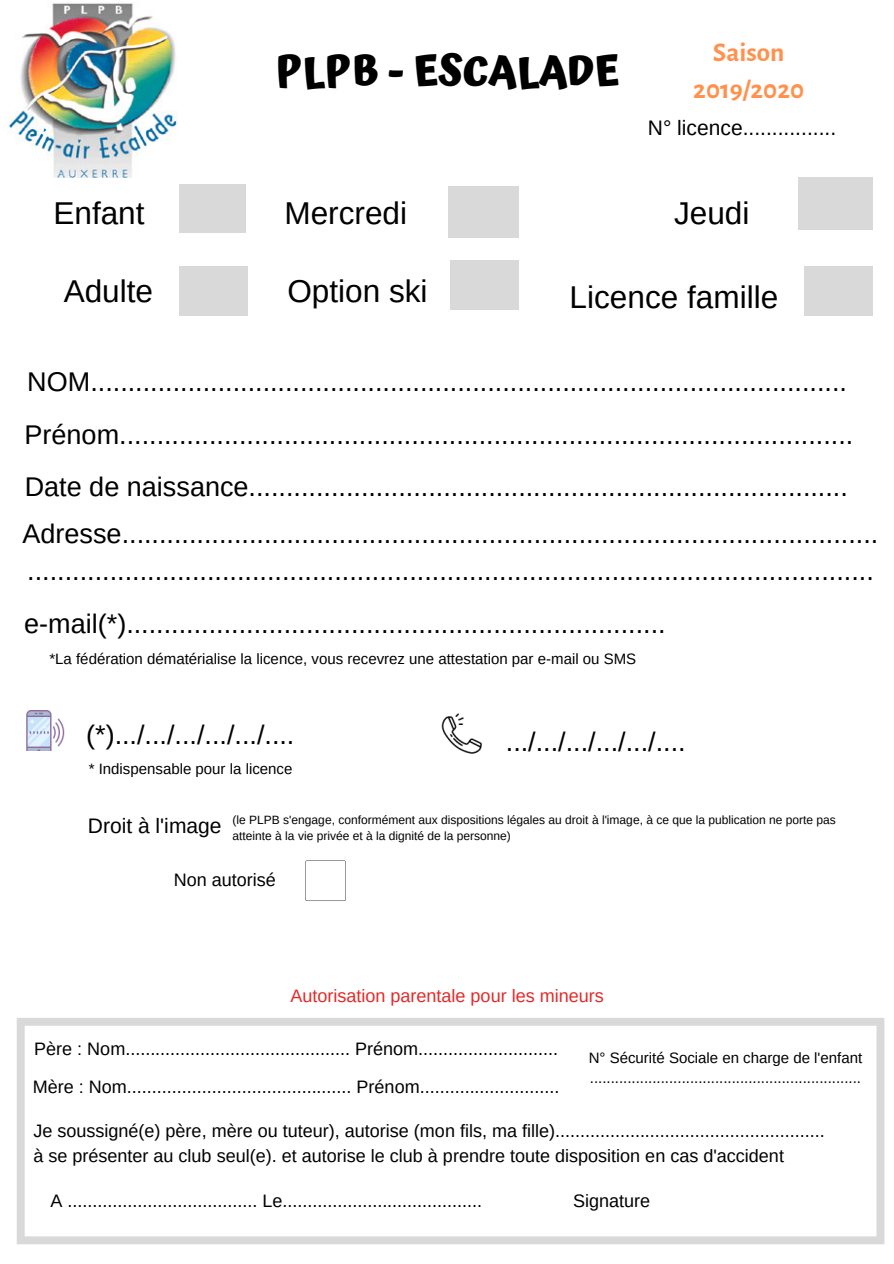
<style>
.page{position:relative;width:894px;height:1264px;background:#fff}
.page>*{position:absolute;margin:0;border:0;box-sizing:border-box;transform-origin:0 0}
.t1{font:700 42px "Atma";color:#000}
.t2{font:31.5px "Arimo";color:#000}
.t3{font:27px/52.2px "Arimo";color:#000}
.t4{font:700 27px/37.2px "Alegreya Sans";color:#ff914d;text-align:center}
.t5{font:21px "Arimo";color:#000}
.t6{font:18px/37.5px "Arimo";color:#000}
.t7{font:18px "Arimo";color:#e42828}
.t8{font:15px/20.2px "Arimo";color:#000}
.t9{font:12px/15.8px "Arimo";color:#000}
.s1{font-size:21px}
</style>
<div class="page">
<img style="left:7px;top:3px;width:171px;height:174px">
<div style="left:447px;top:186px;width:71px;height:52px;background:#d9d9d9"></div>
<div style="left:179px;top:184px;width:66px;height:48px;background:#d9d9d9"></div>
<div style="left:179px;top:266px;width:69px;height:50px;background:#d9d9d9"></div>
<div style="left:798px;top:177px;width:74px;height:53px;background:#d9d9d9"></div>
<div style="left:803px;top:266px;width:69px;height:50px;background:#d9d9d9"></div>
<div style="left:450px;top:260px;width:69px;height:50px;background:#d9d9d9"></div>
<img style="left:26px;top:710px;width:39px;height:41px">
<img style="left:441px;top:713px;width:41px;height:41px">
<svg style="left:17px;top:1018px;width:867px;height:226px"></svg>
<svg style="left:305px;top:860px;width:41px;height:41px"></svg>
<h1 class="t1" style="left:275px;top:45px;width:345px">PLPB - ESCALADE</h1>
<p class="t4" style="left:693px;top:34px;width:112px">Saison<br>2019/2020</p>
<p class="t5" style="left:647px;top:116px;width:190px">N° licence................</p>
<p class="t2" style="left:53px;top:196px;width:93px">Enfant</p>
<p class="t2" style="left:284px;top:196px;width:124px">Mercredi</p>
<p class="t2" style="left:673px;top:195px;width:77px">Jeudi</p>
<p class="t2" style="left:64px;top:273px;width:91px">Adulte</p>
<p class="t2" style="left:287px;top:273px;width:142px">Option ski</p>
<p class="t2" style="left:569px;top:279px;width:210px">Licence famille</p>
<p class="t3" style="left:25px;top:356px;width:830px">NOM.....................................................................................................<br>Prénom..................................................................................................<br>Date de naissance................................................................................</p>
<p class="t3" style="left:22px;top:514px;width:857px;line-height:37.2px">Adresse..................................................................................................... .................................................................................................................</p>
<p class="t3" style="left:24px;top:597px;width:643px">e-mail(*)........................................................................</p>
<p class="t8" style="left:49px;top:649px;width:588px">*La fédération dématérialise la licence, vous recevrez une attestation par e-mail ou SMS</p>
<p class="t3" style="left:86px;top:708px;width:210px">(*).../.../.../.../.../....</p>
<p class="t3" style="left:505px;top:715px;width:181px">.../.../.../.../.../....</p>
<p class="t8" style="left:89px;top:758px;width:205px">* Indispensable pour la licence</p>
<p class="t9" style="left:232px;top:812px;width:604px;text-indent:-145px"><span class="s1">Droit à l'image</span> (le PLPB s'engage, conformément aux dispositions légales au droit à l'image, à ce que la publication ne porte pas atteinte à la vie privée et à la dignité de la personne)</p>
<p class="t6" style="left:174px;top:861px;width:104px">Non autorisé</p>
<p class="t7" style="left:290px;top:985px;width:315px">Autorisation parentale pour les mineurs</p>
<p class="t6" style="left:33px;top:1030px;width:528px">Père : Nom............................................. Prénom............................<br>Mère : Nom............................................. Prénom............................</p>
<p class="t8" style="left:588px;top:1047px;width:275px">N° Sécurité Sociale en charge de l'enfant .................................................................</p>
<p class="t6" style="left:33px;top:1118px;width:792px;line-height:24.8px">Je soussigné(e) père, mère ou tuteur), autorise (mon fils, ma fille)...................................................... à se présenter au club seul(e). et autorise le club à prendre toute disposition en cas d'accident</p>
<p class="t6" style="left:51px;top:1182px;width:433px">A ...................................... Le........................................</p>
<p class="t6" style="left:573px;top:1182px;width:79px">Signature</p>
</div>
